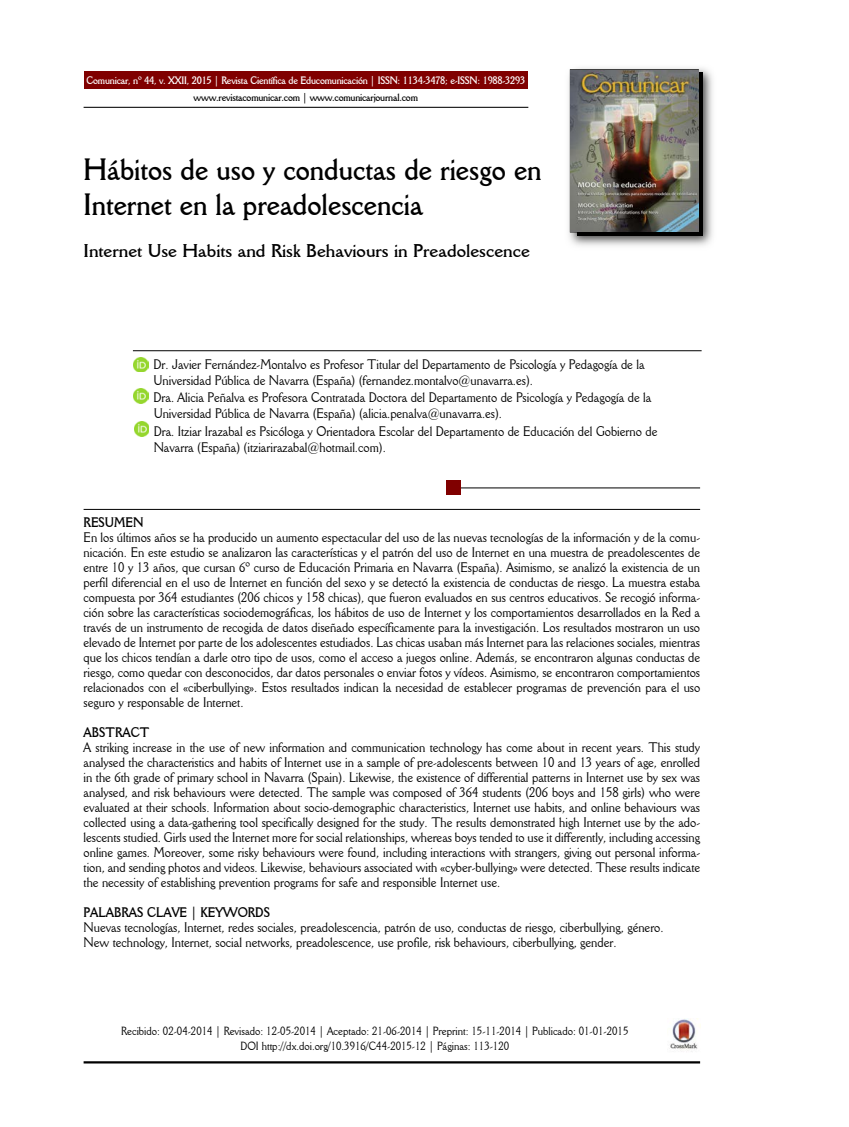
<style>
.page{position:relative;width:849px;height:1127px;background:#fff}
.page>*{position:absolute;margin:0;border:0;box-sizing:border-box;transform-origin:0 0}
.t1{font:700 30px/34.5px "Della Robbia BT";color:#000;scale:.9 1}
.t2{font:700 18px "Della Robbia BT";color:#000}
.t3{font:13.5px/15px "Della Robbia BT";color:#000;scale:.9 1}
.t4{font:700 13.5px "Della Robbia BT";color:#000;scale:.9 1}
.t5{font:11.55px/15px "Della Robbia BT";color:#000;text-align:center;scale:.9 1}
.t6{font:700 10.5px "Della Robbia BT";letter-spacing:-.02em;color:#fff;scale:.9 1}
.t7{font:700 10.5px "Della Robbia BT";letter-spacing:-.02em;color:#000;scale:.9 1}
</style>
<div class="page">
<svg style="left:83px;top:106px;width:446px;height:2px"></svg>
<div style="left:84px;top:71px;width:444px;height:17px;background:#800000"></div>
<img style="left:568px;top:68px;width:145px;height:178px">
<img style="left:577px;top:73px;width:125px;height:163px">
<img style="left:571px;top:70px;width:127px;height:162px">
<svg style="left:132px;top:350px;width:570px;height:1px"></svg>
<svg style="left:83px;top:508px;width:618px;height:2px"></svg>
<svg style="left:461px;top:487px;width:240px;height:1px"></svg>
<img style="left:670px;top:1018px;width:28px;height:34px">
<hr style="left:84px;top:1061px;width:616px;height:2px;background:#000">
<div style="left:446px;top:481px;width:15px;height:14px;background:#800000"></div>
<img style="left:134px;top:357px;width:15px;height:15px">
<svg style="left:133px;top:391px;width:12px;height:13px"></svg>
<img style="left:134px;top:388px;width:15px;height:15px">
<svg style="left:138px;top:421px;width:8px;height:16px"></svg>
<img style="left:134px;top:422px;width:15px;height:14px">
<p class="t6" style="left:86px;top:74px;width:489px">Comunicar, nº 44, v. XXII, 2015 | Revista Científica de Educomunicación | ISSN: 1134-3478; e-ISSN: 1988-3293</p>
<p class="t7" style="left:194px;top:91px;width:251px">www.revistacomunicar.com | www.comunicarjournal.com</p>
<h1 class="t1" style="left:84px;top:152px;width:510px">Hábitos de uso y conductas de riesgo en<br>Internet en la preadolescencia</h1>
<h2 class="t2" style="left:84px;top:240px;width:448px">Internet Use Habits and Risk Behaviours in Preadolescence</h2>
<p class="t3" style="left:153px;top:356px;width:547px;line-height:15.8px">Dr. Javier Fernández-Montalvo es Profesor Titular del Departamento de Psicología y Pedagogía de la<br>Universidad Pública de Navarra (España) (fernandez.montalvo@unavarra.es).</p>
<p class="t3" style="left:153px;top:390px;width:555px;line-height:15.8px">Dra. Alicia Peñalva es Profesora Contratada Doctora del Departamento de Psicología y Pedagogía de la<br>Universidad Pública de Navarra (España) (alicia.penalva@unavarra.es).</p>
<p class="t3" style="left:154px;top:423px;width:561px;line-height:15.8px">Dra. Itziar Irazabal es Psicóloga y Orientadora Escolar del Departamento de Educación del Gobierno de<br>Navarra (España) (itziarirazabal@hotmail.com).</p>
<p class="t4" style="left:84px;top:514px;width:68px">RESUMEN</p>
<p class="t3" style="left:84px;top:530px;width:687px;text-align:justify">En los últimos años se ha producido un aumento espectacular del uso de las nuevas tecnologías de la información y de la comu&shy;nicación. En este estudio se analizaron las características y el patrón del uso de Internet en una muestra de preadolescentes de entre 10 y 13 años, que cursan 6º curso de Educación Primaria en Navarra (España). Asimismo, se analizó la existencia de un perfil diferencial en el uso de Internet en función del sexo y se detectó la existencia de conductas de riesgo. La muestra estaba compuesta por 364 estudiantes (206 chicos y 158 chicas), que fueron evaluados en sus centros educativos. Se recogió informa&shy;ción sobre las características sociodemográficas, los hábitos de uso de Internet y los comportamientos desarrollados en la Red a través de un instrumento de recogida de datos diseñado específicamente para la investigación. Los resultados mostraron un uso elevado de Internet por parte de los adolescentes estudiados. Las chicas usaban más Internet para las relaciones sociales, mientras que los chicos tendían a darle otro tipo de usos, como el acceso a juegos online. Además, se encontraron algunas conductas de riesgo, como quedar con desconocidos, dar datos personales o enviar fotos y vídeos. Asimismo, se encontraron comportamientos relacionados con el «ciberbullying». Estos resultados indican la necesidad de establecer programas de prevención para el uso seguro y responsable de Internet.</p>
<p class="t4" style="left:84px;top:724px;width:75px">ABSTRACT</p>
<p class="t3" style="left:84px;top:740px;width:687px;text-align:justify">A striking increase in the use of new information and communication technology has come about in recent years. This study analysed the characteristics and habits of Internet use in a sample of pre-adolescents between 10 and 13 years of age, enrolled in the 6th grade of primary school in Navarra (Spain). Likewise, the existence of differential patterns in Internet use by sex was analysed, and risk behaviours were detected. The sample was composed of 364 students (206 boys and 158 girls) who were evaluated at their schools. Information about socio-demographic characteristics, Internet use habits, and online behaviours was collected using a data-gathering tool specifically designed for the study. The results demonstrated high Internet use by the ado&shy;lescents studied. Girls used the Internet more for social relationships, whereas boys tended to use it differently, including accessing online games. Moreover, some risky behaviours were found, including interactions with strangers, giving out personal informa&shy;tion, and sending photos and videos. Likewise, behaviours associated with «cyber-bullying» were detected. These results indicate the necessity of establishing prevention programs for safe and responsible Internet use.</p>
<p class="t4" style="left:84px;top:904px;width:209px">PALABRAS CLAVE | KEYWORDS</p>
<p class="t3" style="left:84px;top:920px;width:646px">Nuevas tecnologías, Internet, redes sociales, preadolescencia, patrón de uso, conductas de riesgo, ciberbullying, género.<br>New technology, Internet, social networks, preadolescence, use profile, risk behaviours, ciberbullying, gender.</p>
<p class="t5" style="left:121px;top:1023px;width:565px">Recibido: 02-04-2014 | Revisado: 12-05-2014 | Aceptado: 21-06-2014 | Preprint: 15-11-2014 | Publicado: 01-01-2015<br>DOI http://dx.doi.org/10.3916/C44-2015-12 | Páginas: 113-120</p>
</div>
